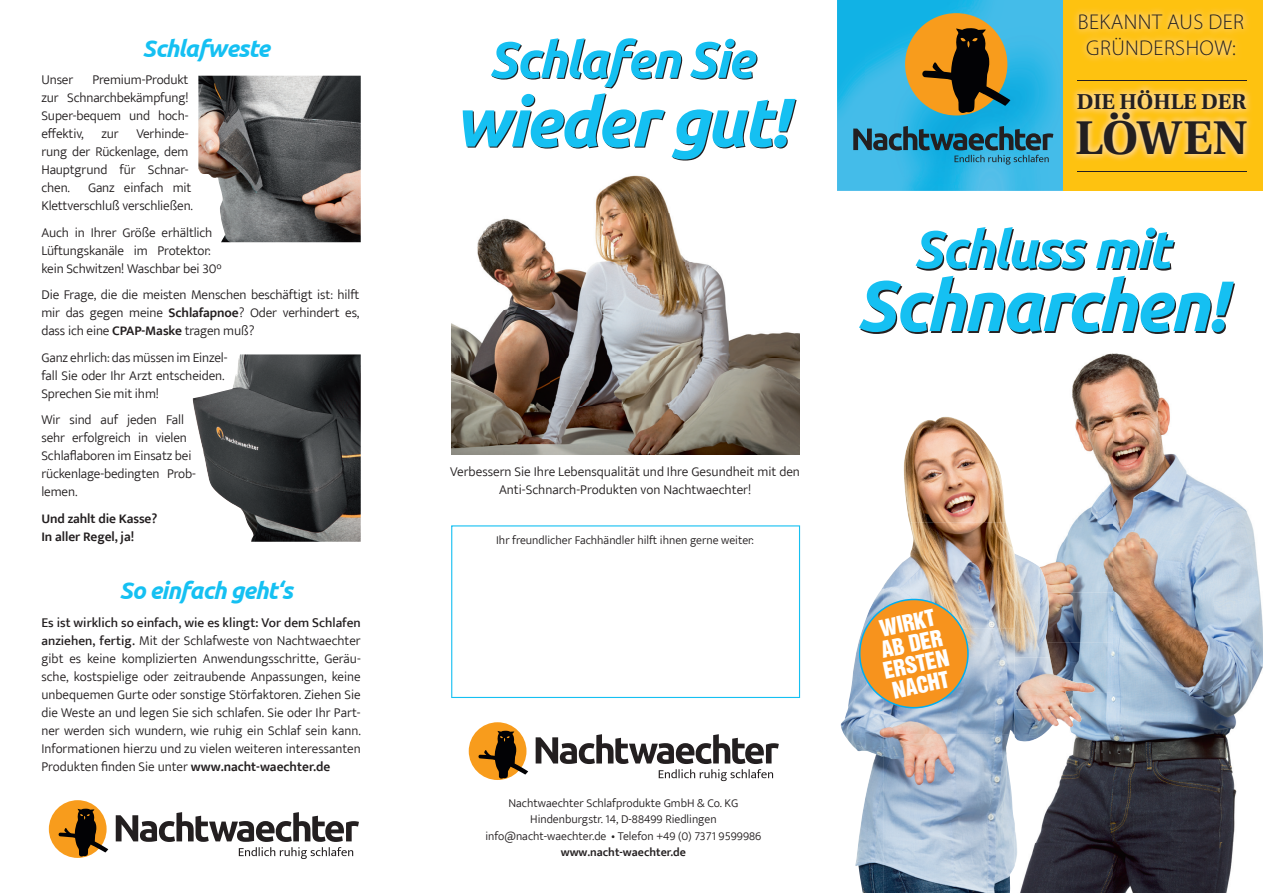
<style>
.page{position:relative;width:1263px;height:893px;background:#fff}
.page>*{position:absolute;margin:0;border:0;box-sizing:border-box;transform-origin:0 0}
.t1{font:italic 700 71.25px "Ubuntu";letter-spacing:-.04em;color:#15c0f2}
.t2{font:italic 700 68.7px "Ubuntu";letter-spacing:-.04em;color:#15c0f2}
.t3{font:italic 700 52.8px "Ubuntu";letter-spacing:-.04em;color:#15c0f2}
.t4{font:italic 700 51px "Ubuntu";letter-spacing:-.04em;color:#15c0f2}
.t5{font:700 47.25px "Utopia";letter-spacing:-.005em;color:#231f20}
.t6{font:italic 700 24px "Ubuntu";letter-spacing:-.04em;color:#15c0f2}
.t7{font:300 21.45px/25.8px "Myriad Pro";letter-spacing:.02em;color:#231f20;text-align:center}
.t8{font:700 21.45px "Utopia";color:#231f20}
.t9{font:21.15px/21px "Helvetica Inserat Roman";color:#fff}
.t10{font:300 13.5px/18px "Ek Mukta";letter-spacing:-.01em;color:#231f20;text-align:justify}
.t11{font:600 13.5px/18px "Ek Mukta";letter-spacing:-.01em;color:#231f20}
.t12{font:300 12px/16.5px "Ek Mukta";color:#231f20;text-align:center}
.t13{font:600 12px "Ek Mukta";color:#231f20}
.s1{font-weight:600}
.s2{font-weight:500}
</style>
<div class="page">
<img style="left:1015px;top:353px;width:198px;height:240px">
<img style="left:1213px;top:488px;width:50px;height:355px">
<img style="left:1050px;top:593px;width:163px;height:100px">
<img style="left:1021px;top:693px;width:192px;height:150px">
<img style="left:1020px;top:843px;width:214px;height:50px">
<img style="left:904px;top:417px;width:102px;height:105px">
<img style="left:884px;top:522px;width:131px;height:371px">
<img style="left:841px;top:586px;width:43px;height:307px">
<img style="left:1015px;top:566px;width:35px;height:91px">
<img style="left:1015px;top:657px;width:80px;height:53px">
<img style="left:1015px;top:710px;width:66px;height:31px">
<img style="left:1015px;top:832px;width:2px;height:31px">
<img style="left:838px;top:0;width:226px;height:190px">
<div style="left:905px;top:13px;width:102px;height:102px;background:#f89c1c;border-radius:50%"></div>
<svg style="left:922px;top:28px;width:88px;height:85px"></svg>
<svg style="left:853px;top:126px;width:200px;height:39px;background:#2b88a9"></svg>
<div style="left:469px;top:722px;width:57px;height:58px;background:#f89c1c;border-radius:50%"></div>
<svg style="left:478px;top:731px;width:50px;height:48px"></svg>
<svg style="left:536px;top:734px;width:243px;height:47px"></svg>
<div style="left:49px;top:800px;width:58px;height:58px;background:#f89c1c;border-radius:50%"></div>
<svg style="left:59px;top:809px;width:49px;height:47px"></svg>
<svg style="left:116px;top:812px;width:243px;height:47px"></svg>
<img style="left:451px;top:175px;width:349px;height:280px">
<img style="left:198px;top:76px;width:163px;height:166px">
<img style="left:193px;top:354px;width:168px;height:188px">
<svg style="left:451px;top:525px;width:349px;height:173px"></svg>
<div style="left:1064px;top:0;width:199px;height:190px;background:#fec210"></div>
<img style="left:1073px;top:85px;width:178px;height:76px">
<img style="left:1074px;top:9px;width:174px;height:52px">
<hr style="left:1077px;top:80px;width:170px;height:1px;background:#231f20">
<hr style="left:1077px;top:171px;width:170px;height:1px;background:#231f20">
<svg style="left:859px;top:599px;width:110px;height:109px;background:#de9c4a"></svg>
<h3 class="t6" style="left:143px;top:34px;width:129px">Schlafweste</h3>
<p class="t10" style="left:41px;top:71px;width:149px;text-indent:51px">Premium-Produkt zur Schnarchbekämpfung!<br>Su per -bequem und hoch&shy;effektiv,</p>
<p class="t10" style="left:41px;top:71px;width:33px">Unser</p>
<p class="t10" style="left:41px;top:124px;width:149px;text-indent:95px">Verhinde&shy;rung der Rückenlage, dem Hauptgrund für Schnar&shy;chen.</p>
<p class="t10" style="left:101px;top:124px;width:19px">zur</p>
<p class="t10" style="left:41px;top:178px;width:153px;text-align:right">Ganz einfach mit<br>Klettverschluß verschließen.</p>
<p class="t10" style="left:41px;top:223px;width:182px;text-align:left">Auch in Ihrer Größe erhältlich<br>Lüftungskanäle im Protektor: kein Schwitzen! Waschbar bei 30°</p>
<p class="t10" style="left:41px;top:285px;width:320px">Die Frage, die die meisten Menschen beschäftigt ist: hilft mir das gegen meine <span class="s1">Schlafapnoe</span>? Oder verhindert es, dass ich eine <span class="s1">CPAP-Maske</span> tragen muß?</p>
<p class="t10" style="left:41px;top:348px;width:187px;text-align:left">Ganz ehrlich: das müssen im Einzel&shy;fall Sie oder Ihr Arzt entscheiden.<br>Sprechen Sie mit ihm!</p>
<p class="t10" style="left:41px;top:410px;width:156px;text-align:left">Wir sind auf jeden Fall sehr erfolgreich in vielen<br>Schlaflaboren im Einsatz bei rückenlage-bedingten Prob&shy;lemen.</p>
<p class="t11" style="left:41px;top:509px;width:117px">Und zahlt die Kasse?<br>In aller Regel, ja!</p>
<h3 class="t6" style="left:119px;top:576px;width:175px">So einfach geht‘s</h3>
<p class="t10" style="left:41px;top:613px;width:321px"><span class="s2">Es ist wirklich so einfach, wie es klingt: Vor dem Schlafen anziehen, fertig.</span> Mit der Schlafweste von Nachtwaechter gibt es keine komplizierten Anwendungsschritte, Geräu&shy;sche, kostspielige oder zeitraubende Anpassungen, keine unbequemen Gurte oder sonstige Störfaktoren. Ziehen Sie die Weste an und legen Sie sich schlafen. Sie oder Ihr Part&shy;ner werden sich wundern, wie ruhig ein Schlaf sein kann.<br>Informationen hierzu und zu vielen weiteren interessanten Produkten finden Sie unter <span class="s1">www.nacht-waechter.de</span></p>
<h3 class="t4" style="left:489px;top:29px;width:267px">Schlafen Sie</h3>
<h2 class="t2" style="left:454px;top:80px;width:337px">wieder gut!</h2>
<p class="t10" style="left:450px;top:463px;width:351px;text-align:center">Verbessern Sie Ihre Lebensqualität und Ihre Gesundheit mit den<br>Anti-Schnarch-Produkten von Nachtwaechter!</p>
<p class="t12" style="left:496px;top:532px;width:259px">Ihr freundlicher Fachhändler hilft ihnen gerne weiter:</p>
<p class="t12" style="left:485px;top:794px;width:277px">Nachtwaechter Schlafprodukte GmbH &amp; Co. KG<br>Hindenburgstr. 14, D-88499 Riedlingen info@nacht-waechter.de • Telefon +49 (0) 7371 9599986</p>
<p class="t13" style="left:561px;top:845px;width:127px">www.nacht-waechter.de</p>
<h3 class="t7" style="left:1078px;top:9px;width:168px">BEKANNT AUS DER<br>GRÜNDERSHOW:</h3>
<h3 class="t8" style="left:1077px;top:90px;width:171px">DIE HÖHLE DER</h3>
<h3 class="t5" style="left:1075px;top:111px;width:174px">LÖWEN</h3>
<h3 class="t3" style="left:913px;top:217px;width:258px">Schluss mit</h3>
<h1 class="t1" style="left:856px;top:262px;width:372px">Schnarchen!</h1>
<h3 class="t9" style="left:873px;top:619px;width:68px;rotate:-12deg">WIRKT<br>AB DER<br>ERSTEN<br>NACHT</h3>
</div>
